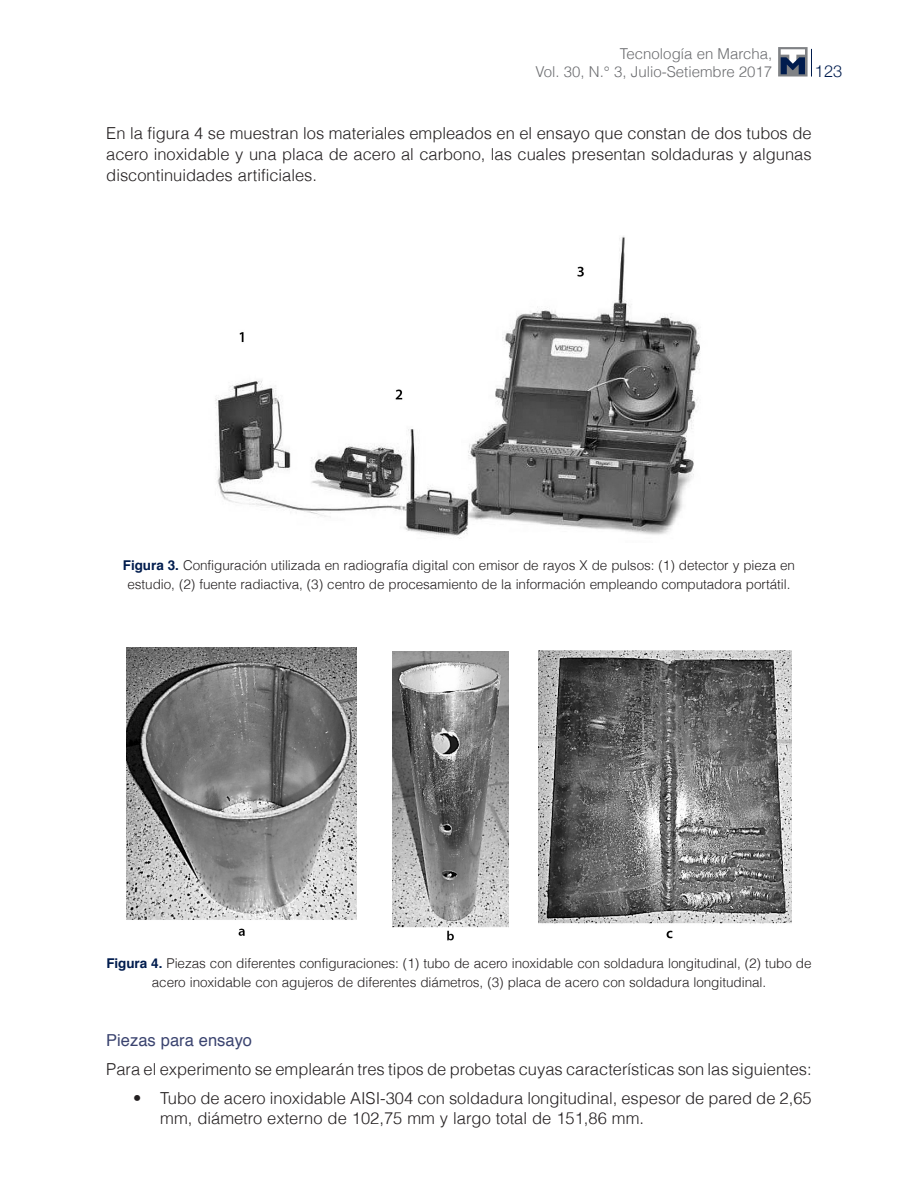
<style>
.page{position:relative;width:918px;height:1188px;background:#fff}
.page>*{position:absolute;margin:0;border:0;box-sizing:border-box;transform-origin:0 0}
._6texto{font:300 16.5px/20.7px "Helvetica";color:#231f20;text-align:justify}
._10Escalonado{font:300 16.5px/20.4px "Helvetica";color:#231f20}
._8subtitulo2{font:16.5px "Helvetica";color:#3a436f}
.t1{font:300 16.5px "Helvetica Neue";color:#001c4e}
.t2{font:300 15px/18px "Helvetica";color:#6c6d70;text-align:right}
._9tituloscuadrossin{font:300 13.5px/18.9px "Helvetica";letter-spacing:-.005em;color:#231f20;text-align:center}
._9tituloscuadros{font:300 13.5px/18.9px "Helvetica";letter-spacing:-.005em;color:#231f20;text-align:center}
.s1{font-weight:700;color:#001c4e}
</style>
<div class="page">
<svg style="left:811px;top:49px;width:1px;height:28px"></svg>
<svg style="left:778px;top:47px;width:30px;height:30px"></svg>
<svg style="left:781px;top:49px;width:24px;height:25px"></svg>
<img style="left:215px;top:236px;width:486px;height:303px">
<img style="left:127px;top:648px;width:230px;height:288px">
<img style="left:393px;top:651px;width:115px;height:290px">
<img style="left:539px;top:650px;width:253px;height:289px">
<p class="t2" style="left:536px;top:44px;width:238px">Tecnología en Marcha,<br>Vol. 30, N.° 3, Julio-Setiembre 2017</p>
<p class="t1" style="left:815px;top:57px;width:29px">123</p>
<p class="_6texto" style="left:106px;top:122px;width:707px">En la figura 4 se muestran los materiales empleados en el ensayo que constan de dos tubos de acero inoxidable y una placa de acero al carbono, las cuales presentan soldaduras y algunas discontinuidades artificiales.</p>
<p class="_9tituloscuadrossin" style="left:123px;top:555px;width:674px"><span class="s1">Figura 3.</span> Configuración utilizada en radiografía digital con emisor de rayos X de pulsos: (1) detector y pieza en estudio, (2) fuente radiactiva, (3) centro de procesamiento de la información empleando computadora portátil.</p>
<p class="_9tituloscuadros" style="left:106px;top:953px;width:707px"><span class="s1">Figura 4.</span> Piezas con diferentes configuraciones: (1) tubo de acero inoxidable con soldadura longitudinal, (2) tubo de acero inoxidable con agujeros de diferentes diámetros, (3) placa de acero con soldadura longitudinal.</p>
<p class="_8subtitulo2" style="left:106px;top:1027px;width:147px">Piezas para ensayo</p>
<p class="_6texto" style="left:106px;top:1058px;width:707px">Para el experimento se emplearán tres tipos de probetas cuyas características son las siguientes:</p>
<p class="_10Escalonado" style="left:160px;top:1087px;width:653px;text-indent:-27px">• Tubo de acero inoxidable AISI-304 con soldadura longitudinal, espesor de pared de 2,65 mm, diámetro externo de 102,75 mm y largo total de 151,86 mm.</p>
</div>
